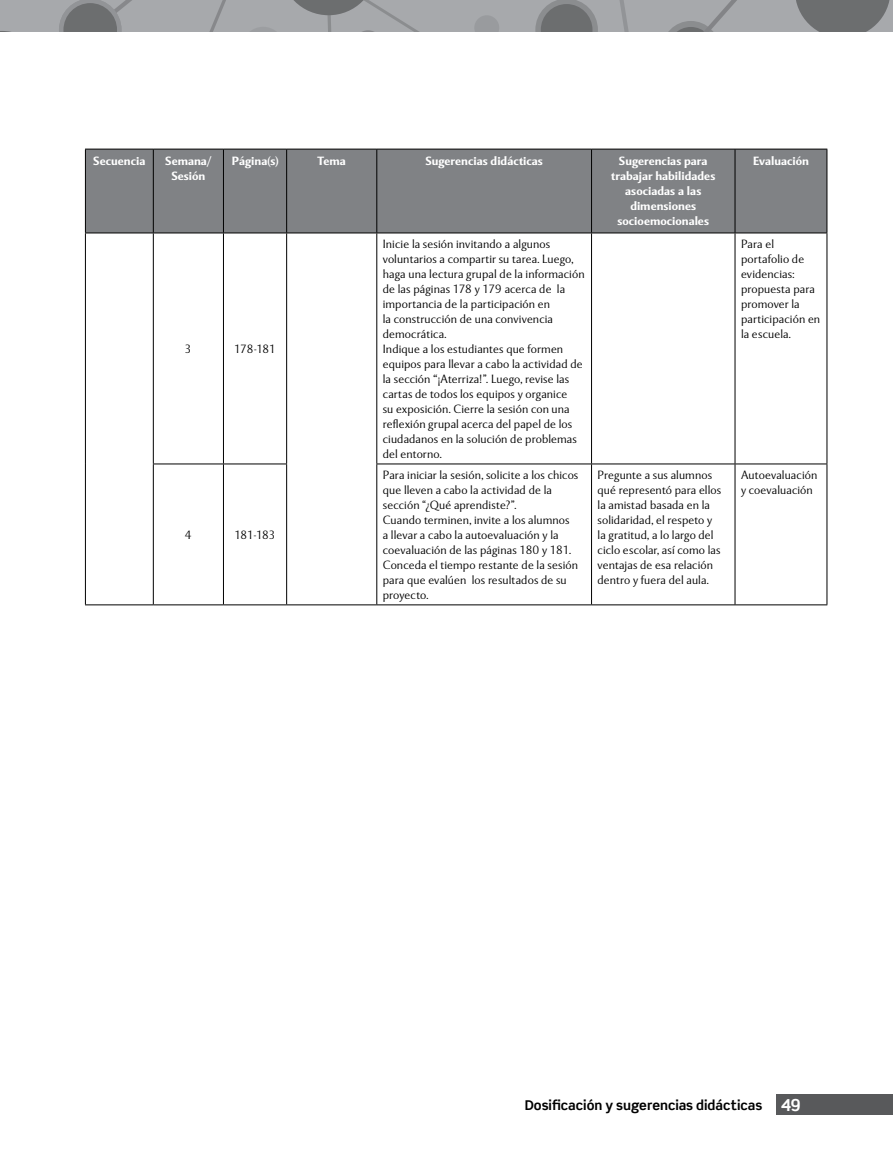
<style>
.page{position:relative;width:893px;height:1149px;background:#fff}
.page>*{position:absolute;margin:0;border:0;box-sizing:border-box;transform-origin:0 0}
.t1{font:700 13.5px "Scene Std";color:#000}
.t2{font:300 12px/15px "Mentor Sans Std";letter-spacing:.01em;color:#000}
.t3{font:700 12px/15px "Mentor Sans Std";color:#fff;text-align:center}
.s1{font-family:"Chaparral Pro";font-weight:400}
.s2{font-size:16.5px;color:#fff}
</style>
<div class="page">
<div style="left:777px;top:1094px;width:116px;height:20px;background:#58595b"></div>
<div style="left:0;top:0;width:893px;height:32px;background:#a7a9ac"></div>
<svg style="left:620px;top:0;width:9px;height:32px"></svg>
<svg style="left:209px;top:0;width:17px;height:32px"></svg>
<svg style="left:535px;top:0;width:63px;height:32px"></svg>
<svg style="left:475px;top:16px;width:24px;height:16px"></svg>
<svg style="left:251px;top:0;width:168px;height:32px"></svg>
<svg style="left:796px;top:0;width:94px;height:32px"></svg>
<svg style="left:668px;top:0;width:69px;height:32px"></svg>
<svg style="left:59px;top:0;width:73px;height:32px"></svg>
<div style="left:86px;top:150px;width:741px;height:82px;background:#808285"></div>
<svg style="left:86px;top:233px;width:741px;height:371px"></svg>
<hr style="left:827px;top:233px;width:1px;height:230px;background:#000">
<hr style="left:827px;top:464px;width:1px;height:140px;background:#000">
<hr style="left:85px;top:149px;width:68px;height:1px;background:#000">
<hr style="left:85px;top:149px;width:1px;height:83px;background:#000">
<hr style="left:153px;top:149px;width:70px;height:1px;background:#000">
<hr style="left:153px;top:149px;width:1px;height:83px;background:#000">
<hr style="left:223px;top:149px;width:64px;height:1px;background:#000">
<hr style="left:223px;top:149px;width:1px;height:83px;background:#000">
<hr style="left:287px;top:149px;width:90px;height:1px;background:#000">
<hr style="left:286px;top:149px;width:1px;height:83px;background:#000">
<hr style="left:377px;top:149px;width:214px;height:1px;background:#000">
<hr style="left:376px;top:149px;width:1px;height:83px;background:#000">
<hr style="left:591px;top:149px;width:144px;height:1px;background:#000">
<hr style="left:591px;top:149px;width:1px;height:83px;background:#000">
<hr style="left:735px;top:149px;width:92px;height:1px;background:#000">
<hr style="left:735px;top:149px;width:1px;height:83px;background:#000">
<hr style="left:827px;top:149px;width:1px;height:83px;background:#000">
<hr style="left:85px;top:232px;width:68px;height:1px;background:#000">
<hr style="left:153px;top:232px;width:70px;height:1px;background:#000">
<hr style="left:223px;top:232px;width:64px;height:1px;background:#000">
<hr style="left:287px;top:232px;width:90px;height:1px;background:#000">
<hr style="left:377px;top:232px;width:214px;height:1px;background:#000">
<hr style="left:591px;top:232px;width:144px;height:1px;background:#000">
<hr style="left:735px;top:232px;width:92px;height:1px;background:#000">
<hr style="left:223px;top:233px;width:1px;height:230px;background:#000">
<hr style="left:223px;top:464px;width:1px;height:140px;background:#000">
<hr style="left:591px;top:233px;width:1px;height:230px;background:#000">
<hr style="left:735px;top:233px;width:1px;height:230px;background:#000">
<hr style="left:591px;top:464px;width:1px;height:140px;background:#000">
<hr style="left:735px;top:464px;width:1px;height:140px;background:#000">
<hr style="left:153px;top:463px;width:70px;height:1px;background:#000">
<hr style="left:223px;top:463px;width:64px;height:1px;background:#000">
<hr style="left:376px;top:463px;width:215px;height:1px;background:#000">
<hr style="left:591px;top:463px;width:144px;height:1px;background:#000">
<hr style="left:735px;top:463px;width:92px;height:1px;background:#000">
<hr style="left:153px;top:604px;width:70px;height:1px;background:#000">
<hr style="left:223px;top:604px;width:64px;height:1px;background:#000">
<hr style="left:377px;top:604px;width:214px;height:1px;background:#000">
<hr style="left:591px;top:604px;width:144px;height:1px;background:#000">
<hr style="left:735px;top:604px;width:92px;height:1px;background:#000">
<hr style="left:85px;top:233px;width:1px;height:231px;background:#000">
<hr style="left:153px;top:233px;width:1px;height:230px;background:#000">
<hr style="left:85px;top:464px;width:1px;height:140px;background:#000">
<hr style="left:153px;top:464px;width:1px;height:140px;background:#000">
<hr style="left:85px;top:604px;width:68px;height:1px;background:#000">
<hr style="left:286px;top:233px;width:1px;height:230px;background:#000">
<hr style="left:376px;top:233px;width:1px;height:230px;background:#000">
<hr style="left:286px;top:464px;width:1px;height:140px;background:#000">
<hr style="left:376px;top:464px;width:1px;height:140px;background:#000">
<hr style="left:287px;top:604px;width:90px;height:1px;background:#000">
<p class="t3" style="left:93px;top:154px;width:54px">Secuencia</p>
<p class="t3" style="left:165px;top:154px;width:48px">Semana/<br>Sesión</p>
<p class="t3" style="left:232px;top:154px;width:48px">Página(s)</p>
<p class="t3" style="left:318px;top:154px;width:30px">Tema</p>
<p class="t3" style="left:425px;top:154px;width:119px">Sugerencias didácticas</p>
<p class="t3" style="left:611px;top:154px;width:106px">Sugerencias para trabajar habilidades asociadas a las dimensiones socioemocionales</p>
<p class="t3" style="left:753px;top:154px;width:57px">Evaluación</p>
<p class="t2" style="left:185px;top:341px;width:8px">3</p>
<p class="t2" style="left:234px;top:341px;width:43px">178-181</p>
<p class="t2" style="left:185px;top:527px;width:8px">4</p>
<p class="t2" style="left:234px;top:527px;width:43px">181-183</p>
<p class="t2" style="left:383px;top:236px;width:203px">Inicie la sesión invitando a algunos voluntarios a compartir su tarea. Luego, haga una lectura grupal de la información de las páginas 178 y 179 acerca de la importancia de la participación en<br>la construcción de una convivencia democrática.<br>Indique a los estudiantes que formen equipos para llevar a cabo la actividad de la sección <span class="s1">“</span>¡Aterriza!”. Luego, revise las cartas de todos los equipos y organice<br>su exposición. Cierre la sesión con una reflexión grupal acerca del papel de los ciudadanos en la solución de problemas del entorno.</p>
<p class="t2" style="left:741px;top:236px;width:81px">Para el portafolio de evidencias: propuesta para promover la participación en la escuela.</p>
<p class="t2" style="left:383px;top:467px;width:197px">Para iniciar la sesión, solicite a los chicos que lleven a cabo la actividad de la sección “¿Qué aprendiste?”.<br>Cuando terminen, invite a los alumnos<br>a llevar a cabo la autoevaluación y la coevaluación de las páginas 180 y 181.<br>Conceda el tiempo restante de la sesión para que evalúen los resultados de su proyecto.</p>
<p class="t2" style="left:597px;top:467px;width:125px">Pregunte a sus alumnos qué representó para ellos la amistad basada en la solidaridad, el respeto y la gratitud, a lo largo del ciclo escolar, así como las ventajas de esa relación dentro y fuera del aula.</p>
<p class="t2" style="left:741px;top:467px;width:78px">Autoevaluación y coevaluación</p>
<p class="t1" style="left:525px;top:1096px;width:278px">Dosificación y sugerencias didácticas <span class="s2">49</span></p>
</div>
